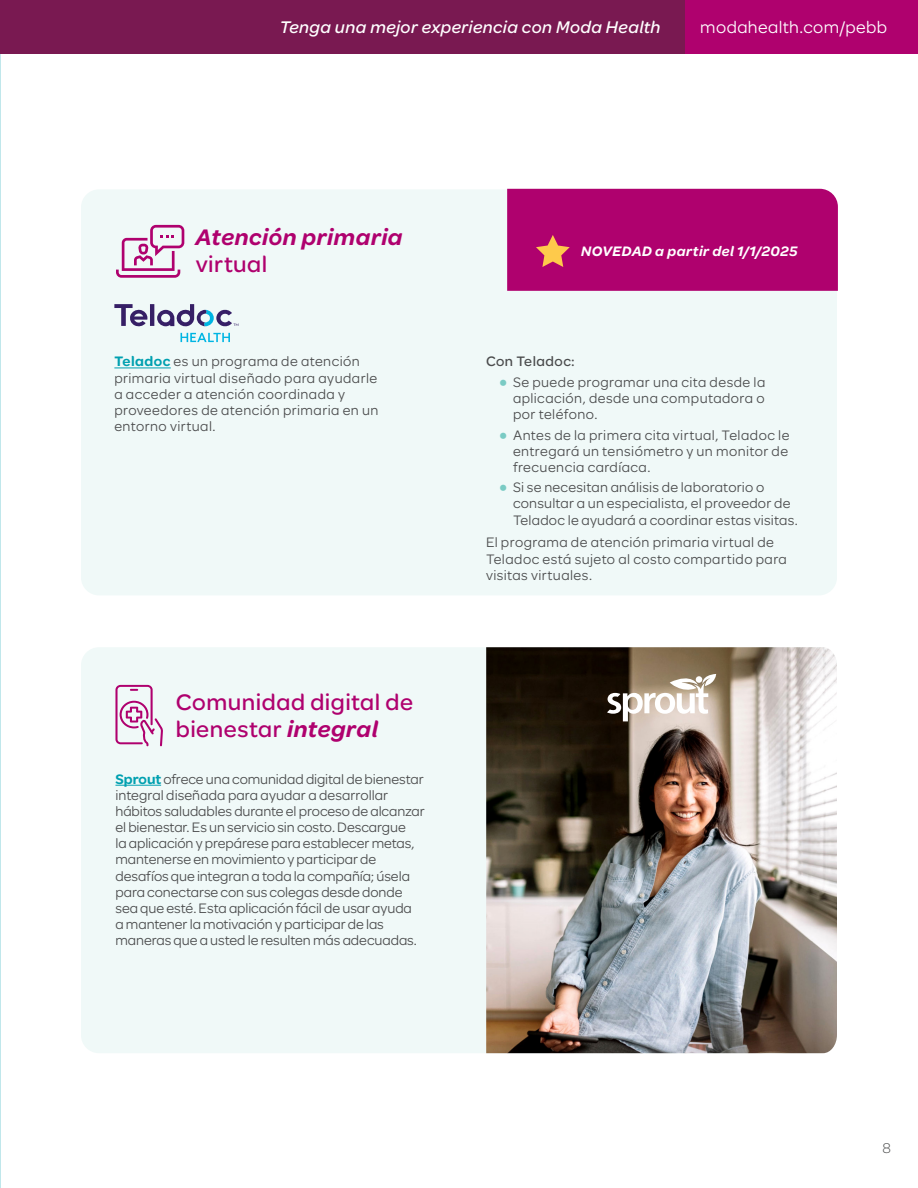
<style>
.page{position:relative;width:918px;height:1188px;background:#fff}
.page>*{position:absolute;margin:0;border:0;box-sizing:border-box;transform-origin:0 0}
.MH_-_H2{font:500 24px/27px "Omnes Moda";letter-spacing:.02em;color:#af016e}
.MH_-_H2-2{font:italic 600 24px/27px "Omnes Moda";letter-spacing:.02em;color:#af016e}
.t1{font:italic 500 18px "Omnes Moda";letter-spacing:.02em;color:#fff}
.t2{font:18px "Omnes Moda";letter-spacing:.025em;color:#fff}
.t3{font:300 15px "Omnes Moda";color:#4b4c4d}
.MH_-_Body_-_Style_2{font:14.7px/16.2px "Omnes Moda";letter-spacing:.005em;color:#4b4c4d;text-align:justify}
.MH_-_Body_-_Style_2-2{font:14.7px/16.2px "Omnes Moda";letter-spacing:.03em;color:#4b4c4d}
.MH_-_H2-3{font:italic 600 14.7px "Omnes Moda";letter-spacing:.035em;color:#fff}
.MH_-_Body_-_Style_2-3{font:500 14.7px "Omnes Moda";letter-spacing:.03em;color:#4b4c4d}
.s1{font-weight:500;font-style:normal}
.s2{font-weight:600;color:#00a0b0}
.s3{font-weight:600;font-style:italic}
.s4{font-weight:700;font-size:21px;color:#7acbc4}
</style>
<div class="page">
<div style="left:81px;top:189px;width:756px;height:406px;background:#f0f9f8;border-radius:18px"></div>
<svg style="left:114px;top:304px;width:124px;height:38px"></svg>
<hr style="left:114px;top:368px;width:57px;height:1px;background:#00a0b0">
<div style="left:507px;top:189px;width:331px;height:102px;background:#af016e"></div>
<svg style="left:116px;top:225px;width:68px;height:53px"></svg>
<div style="left:81px;top:647px;width:756px;height:406px;background:#f0f9f8;border-radius:18px"></div>
<img style="left:486px;top:647px;width:351px;height:406px">
<hr style="left:115px;top:785px;width:46px;height:1px;background:#00a0b0">
<svg style="left:607px;top:672px;width:109px;height:49px"></svg>
<div style="left:696px;top:676px;width:6px;height:7px;background:#fff;border-radius:50%"></div>
<svg style="left:115px;top:685px;width:48px;height:61px"></svg>
<div style="left:680px;top:0;width:238px;height:54px;background:#af016e"></div>
<div style="left:0;top:0;width:685px;height:54px;background:#791951"></div>
<p class="t1" style="left:280px;top:15px;width:382px">Tenga una mejor experiencia con Moda Health</p>
<p class="t2" style="left:700px;top:15px;width:188px">modahealth.com/pebb</p>
<p class="MH_-_H2-2" style="left:196px;top:223px;width:208px">Atención primaria <span class="s1">virtual</span></p>
<p class="MH_-_Body_-_Style_2-2" style="left:114px;top:353px;width:266px"><span class="s2">Teladoc</span> es un programa de atención primaria virtual diseñado para ayudarle a acceder a atención coordinada y proveedores de atención primaria en un entorno virtual.</p>
<p class="MH_-_H2" style="left:176px;top:688px;width:239px">Comunidad digital de bienestar <span class="s3">integral</span></p>
<p class="MH_-_Body_-_Style_2" style="left:115px;top:770px;width:311px;text-align:left"><span class="s2">Sprout</span> ofrece una comunidad digital de bienestar integral diseñada para ayudar a desarrollar hábitos saludables durante el proceso de alcanzar el bienestar. Es un servicio sin costo. Descargue<br>la aplicación y prepárese para establecer metas, mantenerse en movimiento y participar de desafíos que integran a toda la compañía; úsela para conectarse con sus colegas desde donde sea que esté. Esta aplicación fácil de usar ayuda<br>a mantener la motivación y participar de las maneras que a usted le resulten más adecuadas.</p>
<p class="MH_-_H2-3" style="left:581px;top:241px;width:218px">NOVEDAD a partir del 1/1/2025</p>
<p class="MH_-_Body_-_Style_2-3" style="left:486px;top:351px;width:90px">Con Teladoc:</p>
<p class="MH_-_Body_-_Style_2" style="left:513px;top:373px;width:254px;text-indent:-14px"><span class="s4">•</span> Se puede programar una cita desde la aplicación, desde una computadora o por teléfono.</p>
<p class="MH_-_Body_-_Style_2" style="left:513px;top:426px;width:278px;text-indent:-14px"><span class="s4">•</span> Antes de la primera cita virtual, Teladoc le entregará un tensiómetro y un monitor de frecuencia cardíaca.</p>
<p class="MH_-_Body_-_Style_2" style="left:513px;top:478px;width:286px;text-align:left;text-indent:-14px"><span class="s4">•</span> Si se necesitan análisis de laboratorio o consultar a un especialista, el proveedor de<br>Teladoc le ayudará a coordinar estas visitas.</p>
<p class="MH_-_Body_-_Style_2-2" style="left:486px;top:534px;width:302px">El programa de atención primaria virtual de<br>Teladoc está sujeto al costo compartido para visitas virtuales.</p>
<p class="t3" style="left:883px;top:1138px;width:10px">8</p>
</div>
